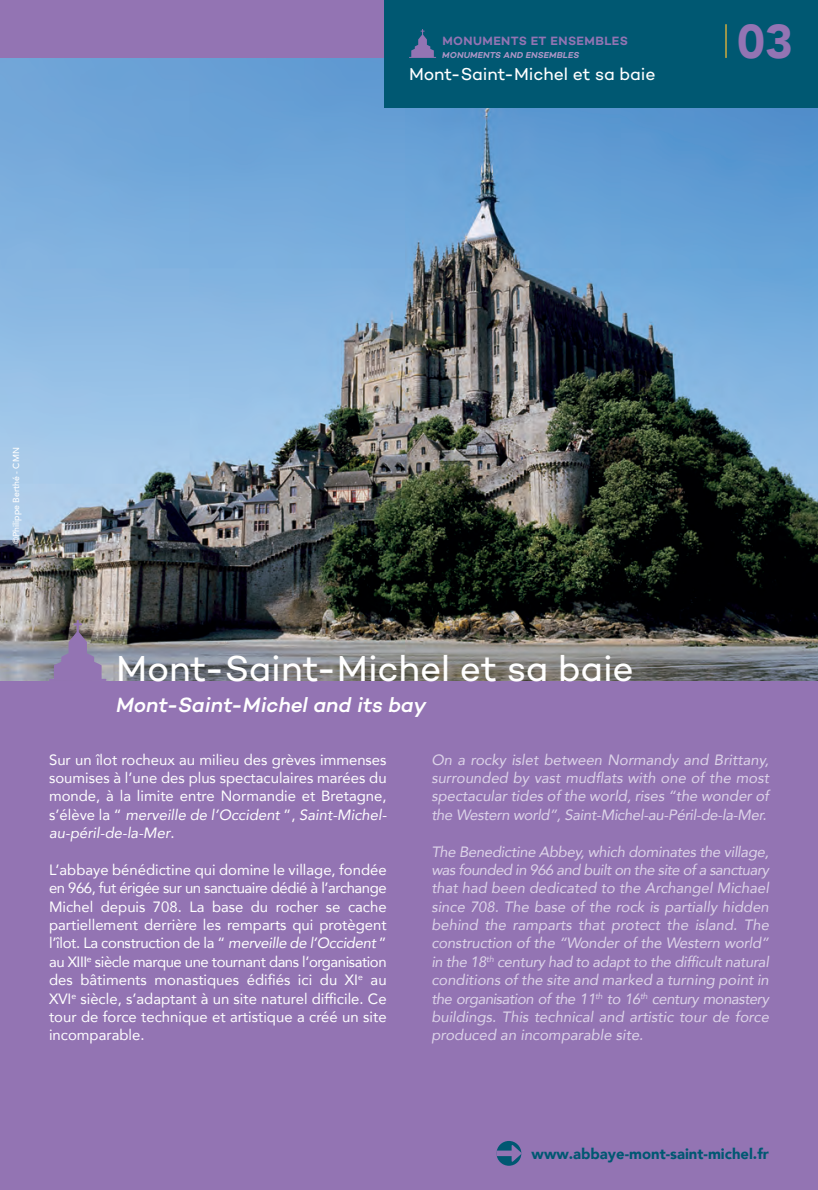
<style>
.page{position:relative;width:818px;height:1190px;background:#fff}
.page>*{position:absolute;margin:0;border:0;box-sizing:border-box;transform-origin:0 0}
.t1{font:900 47.25px "Avenir";color:#9374b3}
.t2{font:36.75px "Campton";letter-spacing:-.005em;color:#fff}
.t3{font:italic 500 21px "Campton";letter-spacing:-.005em;color:#fff}
.t4{font:17.5px "Campton";letter-spacing:-.005em;color:#fff}
.t5{font:italic 14.88px/18.4px "Avenir";color:#ddd4e9;text-align:justify}
.t6{font:14.88px/18.4px "Avenir";color:#fff;text-align:justify}
.t7{font:900 14.88px "Avenir";color:#005872}
.t8{font:600 12.25px "Campton";letter-spacing:.035em;color:#9374b3}
.t9{font:italic 600 8.75px "Campton";letter-spacing:.01em;color:#ae96c7}
.t10{font:500 8.75px "Avenir";color:#fff}
.s1{font-style:italic}
</style>
<div class="page">
<img style="left:0;top:58px;width:817px;height:623px">
<div style="left:0;top:681px;width:817px;height:508px;background:#9374b3"></div>
<svg style="left:49px;top:619px;width:57px;height:62px"></svg>
<div style="left:0;top:0;width:409px;height:58px;background:#9374b3"></div>
<div style="left:384px;top:0;width:433px;height:108px;background:#005872"></div>
<hr style="left:725px;top:24px;width:1px;height:34px;background:#d3ad3d">
<svg style="left:409px;top:29px;width:27px;height:29px"></svg>
<svg style="left:496px;top:1140px;width:25px;height:25px"></svg>
<svg style="left:496px;top:1144px;width:25px;height:17px"></svg>
<p class="t8" style="left:442px;top:33px;width:187px">MONUMENTS ET ENSEMBLES</p>
<p class="t9" style="left:442px;top:49px;width:139px">MONUMENTS AND ENSEMBLES</p>
<p class="t4" style="left:409px;top:63px;width:248px">Mont-Saint-Michel et sa baie</p>
<h1 class="t1" style="left:737px;top:1px;width:57px">03</h1>
<p class="t10" style="left:9px;top:544px;width:98px;rotate:-90deg">©Philippe Berthé - CMN</p>
<h2 class="t2" style="left:116px;top:645px;width:519px">Mont-Saint-Michel et sa baie</h2>
<h3 class="t3" style="left:116px;top:691px;width:312px">Mont-Saint-Michel and its bay</h3>
<p class="t6" style="left:49px;top:749px;width:339px">Sur un îlot rocheux au milieu des grèves immenses soumises à l’une des plus spectaculaires marées du monde, à la limite entre Normandie et Bretagne, s’élève la “ <span class="s1">merveille de l’Occident</span> ”, <span class="s1">Saint-Michel&shy;au-péril-de-la-Mer</span>.</p>
<p class="t6" style="left:49px;top:860px;width:339px">L’abbaye bénédictine qui domine le village, fondée en 966, fut érigée sur un sanctuaire dédié à l’archange Michel depuis 708. La base du rocher se cache partiellement derrière les remparts qui protègent l’îlot. La construction de la “ <span class="s1">merveille de l’Occident</span> ” au XIII<sup>e</sup> siècle marque une tournant dans l’organisation des bâtiments monastiques édifiés ici du XI<sup>e</sup> au XVI<sup>e</sup> siècle, s’adaptant à un site naturel difficile. Ce tour de force technique et artistique a créé un site incomparable.</p>
<p class="t5" style="left:431px;top:750px;width:339px">On a rocky islet between Normandy and Brittany, surrounded by vast mudflats with one of the most spectacular tides of the world, rises “the wonder of the Western world”, Saint-Michel-au-Péril-de-la-Mer.</p>
<p class="t5" style="left:431px;top:842px;width:339px">The Benedictine Abbey, which dominates the village, was founded in 966 and built on the site of a sanctuary that had been dedicated to the Archangel Michael since 708. The base of the rock is partially hidden behind the ramparts that protect the island. The construction of the “Wonder of the Western world” in the 18<sup>th</sup> century had to adapt to the difficult natural conditions of the site and marked a turning point in the organisation of the 11<sup>th</sup> to 16<sup>th</sup> century monastery buildings. This technical and artistic tour de force produced an incomparable site.</p>
<p class="t7" style="left:531px;top:1140px;width:239px">www.abbaye-mont-saint-michel.fr</p>
</div>
